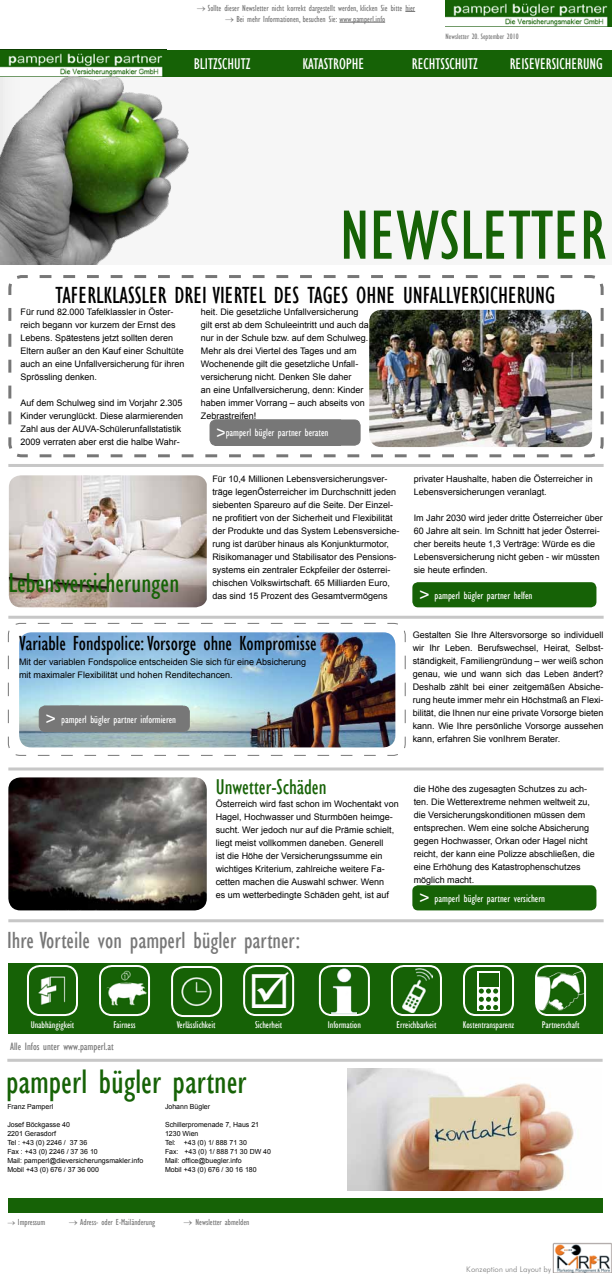
<style>
.page{position:relative;width:612px;height:1276px;background:#fff}
.page>*{position:absolute;margin:0;border:0;box-sizing:border-box;transform-origin:0 0}
.t1{font:condensed 72px "Gill Sans";color:#166206}
.t2{font:condensed 35px "Gill Sans";color:#166206}
.t3{font:condensed 28px "Gill Sans";color:#166206}
.t4{font:condensed 24px "Gill Sans";color:#000}
.t5{font:condensed 24px "Gill Sans";color:#777}
.t6{font:condensed 22px "Gill Sans";color:#166206}
.t7{font:condensed 21px "Gill Sans";color:#000}
.t8{font:condensed 16px "Gill Sans";color:#fff}
.t9{font:condensed 11px "Gill Sans";color:#fff}
.t10{font:condensed 11px "Gill Sans";color:#777}
.t11{font:condensed 10px "Gill Sans";color:#fff}
.t12{font:9px/13px "Arial";color:#000}
.t13{font:condensed 9px "Gill Sans";color:#777}
.t14{font:9px "Futura Light";color:#777}
.t15{font:condensed 8px "Gill Sans";color:#777}
.t16{font:7px/9px "Arial";color:#000}
.s1{font-size:18px}
</style>
<div class="page">
<div style="left:0;top:75px;width:612px;height:189px;background:#f6f6f6"></div>
<img style="left:446px;top:0;width:166px;height:26px">
<hr style="left:339px;top:22px;width:46px;height:1px;background:#777">
<img style="left:0;top:50px;width:166px;height:26px">
<div style="left:166px;top:50px;width:112px;height:26px;background:#166206"></div>
<div style="left:278px;top:50px;width:111px;height:26px;background:#166206"></div>
<div style="left:389px;top:50px;width:112px;height:26px;background:#166206"></div>
<div style="left:501px;top:50px;width:111px;height:26px;background:#166206"></div>
<img style="left:0;top:76px;width:189px;height:189px">
<svg style="left:8px;top:275px;width:596px;height:183px"></svg>
<hr style="left:8px;top:464px;width:596px;height:3px;background:#c7c7c7">
<img style="left:9px;top:475px;width:198px;height:132px">
<hr style="left:8px;top:616px;width:596px;height:3px;background:#c7c7c7">
<hr style="left:8px;top:767px;width:596px;height:3px;background:#c7c7c7">
<hr style="left:8px;top:919px;width:596px;height:3px;background:#c7c7c7">
<svg style="left:7px;top:622px;width:399px;height:134px"></svg>
<img style="left:19px;top:632px;width:376px;height:115px">
<div style="left:8px;top:962px;width:594px;height:71px;background:#166206"></div>
<img style="left:537px;top:968px;width:47px;height:42px">
<div style="left:535px;top:965px;width:51px;height:51px;border:2px solid #fff;border-radius:12px"></div>
<div style="left:463px;top:965px;width:51px;height:51px;border:2px solid #fff;border-radius:12px"></div>
<div style="left:391px;top:965px;width:51px;height:51px;border:2px solid #fff;border-radius:12px"></div>
<img style="left:332px;top:968px;width:25px;height:45px">
<div style="left:319px;top:965px;width:51px;height:51px;border:2px solid #fff;border-radius:12px"></div>
<div style="left:243px;top:965px;width:51px;height:51px;border:2px solid #fff;border-radius:12px"></div>
<img style="left:101px;top:970px;width:48px;height:44px">
<div style="left:99px;top:965px;width:51px;height:51px;border:2px solid #fff;border-radius:12px"></div>
<img style="left:29px;top:967px;width:47px;height:48px">
<div style="left:27px;top:965px;width:51px;height:51px;border:2px solid #fff;border-radius:12px"></div>
<img style="left:8px;top:777px;width:199px;height:133px">
<svg style="left:477px;top:971px;width:23px;height:39px"></svg>
<svg style="left:479px;top:988px;width:19px;height:22px"></svg>
<div style="left:479px;top:973px;width:19px;height:13px;background:#166206"></div>
<div style="left:171px;top:966px;width:51px;height:51px;border:2px solid #fff;border-radius:12px"></div>
<img style="left:181px;top:977px;width:31px;height:30px">
<img style="left:402px;top:968px;width:30px;height:44px">
<img style="left:369px;top:310px;width:223px;height:137px">
<hr style="left:7px;top:1058px;width:596px;height:3px;background:#c7c7c7">
<div style="left:8px;top:1198px;width:594px;height:14px;background:#166206"></div>
<img style="left:552px;top:1242px;width:60px;height:30px">
<img style="left:347px;top:1068px;width:227px;height:122px">
<div style="left:210px;top:420px;width:150px;height:25px;background:#777;border-radius:6px"></div>
<div style="left:210px;top:419px;width:151px;height:27px;border:1px solid #777;border-radius:6px"></div>
<div style="left:214px;top:419px;width:36px;height:27px;border:1px solid #777"></div>
<div style="left:225px;top:420px;width:116px;height:25px;background:#777"></div>
<div style="left:225px;top:419px;width:116px;height:27px;border:1px solid #777"></div>
<div style="left:412px;top:582px;width:184px;height:25px;background:#166206;border-radius:6px"></div>
<div style="left:412px;top:885px;width:184px;height:25px;background:#166206;border-radius:6px"></div>
<div style="left:39px;top:706px;width:150px;height:25px;background:#777;border-radius:6px"></div>
<div style="left:39px;top:705px;width:151px;height:27px;border:1px solid #777;border-radius:6px"></div>
<div style="left:44px;top:705px;width:35px;height:27px;border:1px solid #777"></div>
<div style="left:61px;top:706px;width:121px;height:25px;background:#777"></div>
<div style="left:60px;top:705px;width:123px;height:27px;border:1px solid #777"></div>
<p class="t13" style="left:197px;top:3px;width:220px">→ Sollte dieser Newsletter nicht korrekt dargestellt werden, klicken Sie bitte hier</p>
<p class="t13" style="left:225px;top:13px;width:161px">→ Bei mehr Informationen, besuchen Sie: www.pamperl.info</p>
<h3 class="t8" style="left:194px;top:54px;width:58px">BLITZSCHUTZ</h3>
<h3 class="t8" style="left:303px;top:54px;width:63px">KATASTROPHE</h3>
<h3 class="t8" style="left:412px;top:54px;width:67px">RECHTSSCHUTZ</h3>
<h3 class="t8" style="left:510px;top:54px;width:95px">REISEVERSICHERUNG</h3>
<p class="t15" style="left:446px;top:32px;width:75px">Newsletter 20. September 2010</p>
<h1 class="t1" style="left:340px;top:193px;width:268px">NEWSLETTER</h1>
<h3 class="t4" style="left:55px;top:281px;width:501px">TAFERLKLASSLER DREI VIERTEL DES TAGES OHNE UNFALLVERSICHERUNG</h3>
<p class="t12" style="left:21px;top:305px;width:166px">Für rund 82.000 Tafelklassler in Öster&shy;reich begann vor kurzem der Ernst des Lebens. Spätestens jetzt sollten deren Eltern außer an den Kauf einer Schultüte auch an eine Unfallversicherung für ihren Sprössling denken.</p>
<p class="t12" style="left:21px;top:396px;width:164px">Auf dem Schulweg sind im Vorjahr 2.305<br>Kinder verunglückt. Diese alarmierenden Zahl aus der AUVA-Schülerunfallstatistik 2009 verraten aber erst die halbe Wahr-</p>
<h3 class="t3" style="left:8px;top:566px;width:172px">Lebensversicherungen</h3>
<p class="t12" style="left:201px;top:305px;width:170px">heit. Die gesetzliche Unfallversicherung gilt erst ab dem Schuleeintritt und auch da nur in der Schule bzw. auf dem Schulweg.<br>Mehr als drei Viertel des Tages und am Wochenende gilt die gesetzliche Unfall&shy;versicherung nicht. Denken SIe daher<br>an eine Unfallversicherung, denn: Kinder haben immer Vorrang – auch abseits von Zebrastreifen!</p>
<p class="t9" style="left:215px;top:426px;width:114px"><span class="s1">&gt;</span>pamperl bügler partner beraten</p>
<p class="t12" style="left:212px;top:472px;width:189px">Für 10,4 Millionen Lebensversicherungsver&shy;träge legenÖsterreicher im Durchschnitt jeden siebenten Spareuro auf die Seite. Der Einzel&shy;ne profitiert von der Sicherheit und Flexibilität der Produkte und das System Lebensversiche&shy;rung ist darüber hinaus als Konjunkturmotor, Risikomanager und Stabilisator des Pensions&shy;systems ein zentraler Eckpfeiler der österrei&shy;chischen Volkswirtschaft. 65 Milliarden Euro, das sind 15 Prozent des Gesamtvermögens</p>
<p class="t12" style="left:414px;top:472px;width:181px">privater Haushalte, haben die Österreicher in<br>Lebensversicherungen veranlagt.</p>
<p class="t12" style="left:414px;top:511px;width:191px">Im Jahr 2030 wird jeder dritte Österreicher über 60 Jahre alt sein. Im Schnitt hat jeder Österrei&shy;cher bereits heute 1,3 Verträge: Würde es die Lebensversicherung nicht geben - wir müssten sie heute erfinden.</p>
<p class="t9" style="left:418px;top:588px;width:115px"><span class="s1">&gt;</span> pamperl bügler partner helfen</p>
<h3 class="t7" style="left:19px;top:631px;width:299px">Variable Fondspolice: Vorsorge ohne Kompromisse</h3>
<p class="t12" style="left:19px;top:655px;width:289px">Mit der variablen Fondspolice entscheiden Sie sich für eine Absicherung mit maximaler Flexibilität und hohen Renditechancen.</p>
<p class="t9" style="left:45px;top:712px;width:133px"><span class="s1">&gt;</span> pamperl bügler partner informieren</p>
<h3 class="t6" style="left:216px;top:773px;width:112px">Unwetter-Schäden</h3>
<p class="t12" style="left:216px;top:797px;width:184px">Österreich wird fast schon im Wochentakt von Hagel, Hochwasser und Sturmböen heimge&shy;sucht. Wer jedoch nur auf die Prämie schielt, liegt meist vollkommen daneben. Generell<br>ist die Höhe der Versicherungssumme ein wichtiges Kriterium, zahlreiche weitere Fa&shy;cetten machen die Auswahl schwer. Wenn<br>es um wetterbedingte Schäden geht, ist auf</p>
<h3 class="t5" style="left:7px;top:925px;width:295px">Ihre Vorteile von pamperl bügler partner:</h3>
<p class="t12" style="left:413px;top:628px;width:192px;text-align:justify">Gestalten Sie Ihre Altersvorsorge so individuell wir Ihr Leben. Berufswechsel, Heirat, Selbst&shy;ständigkeit, Familiengründung – wer weiß schon genau, wie und wann sich das Leben ändert?<br>Deshalb zählt bei einer zeitgemäßen Absiche&shy;rung heute immer mehr ein Höchstmaß an Flexi&shy;bilität, die Ihnen nur eine private Vorsorge bieten kann. Wie Ihre persönliche Vorsorge aussehen kann, erfahren Sie vonIhrem Berater.</p>
<p class="t12" style="left:414px;top:782px;width:183px">die Höhe des zugesagten Schutzes zu ach&shy;ten. Die Wetterextreme nehmen weltweit zu, die Versicherungskonditionen müssen dem entsprechen. Wem eine solche Absicherung gegen Hochwasser, Orkan oder Hagel nicht reicht, der kann eine Polizze abschließen, die eine Erhöhung des Katastrophenschutzes möglich macht.</p>
<p class="t9" style="left:418px;top:891px;width:128px"><span class="s1">&gt;</span> pamperl bügler partner versichern</p>
<p class="t11" style="left:31px;top:1018px;width:45px">Unabhängigkeit</p>
<p class="t11" style="left:113px;top:1018px;width:24px">Fairness</p>
<p class="t11" style="left:177px;top:1018px;width:40px">Verlässlichkeit</p>
<p class="t10" style="left:10px;top:1040px;width:105px">Alle Infos unter www.pamperl.at</p>
<p class="t11" style="left:248px;top:1018px;width:43px">☑Sicherheit</p>
<h2 class="t2" style="left:6px;top:1061px;width:242px">pamperl bügler partner</h2>
<p class="t16" style="left:165px;top:1101px;width:47px">Johann Bügler</p>
<p class="t16" style="left:165px;top:1119px;width:108px">Schillerpromenade 7, Haus 21<br>1230 Wien<br>Tel: +43 (0) 1/ 888 71 30<br>Fax: +43 (0) 1/ 888 71 30 DW 40<br>Mail: office@buegler.info<br>Mobil +43 (0) 676 / 30 16 180</p>
<p class="t16" style="left:7px;top:1101px;width:47px">Franz Pamperl</p>
<p class="t16" style="left:7px;top:1119px;width:137px">Josef Böckgasse 40<br>2201 Gerasdorf<br>Tel : +43 (0) 2246 / 37 36<br>Fax : +43 (0) 2246 / 37 36 10<br>Mail: pamperl@dieversicherungsmakler.info<br>Mobil +43 (0) 676 / 37 36 000</p>
<p class="t13" style="left:7px;top:1216px;width:39px">→ Impressum</p>
<p class="t13" style="left:69px;top:1216px;width:88px">→ Adress- oder E-Mailänderung</p>
<p class="t13" style="left:184px;top:1216px;width:67px">→ Newsletter abmelden</p>
<p class="t11" style="left:328px;top:1018px;width:35px">Information</p>
<p class="t11" style="left:397px;top:1018px;width:41px">Erreichbarkeit</p>
<p class="t11" style="left:463px;top:1018px;width:53px">Kostentransparenz</p>
<p class="t11" style="left:542px;top:1018px;width:39px">Partnerschaft</p>
<p class="t14" style="left:466px;top:1265px;width:87px">Konzeption und Layout by</p>
</div>
